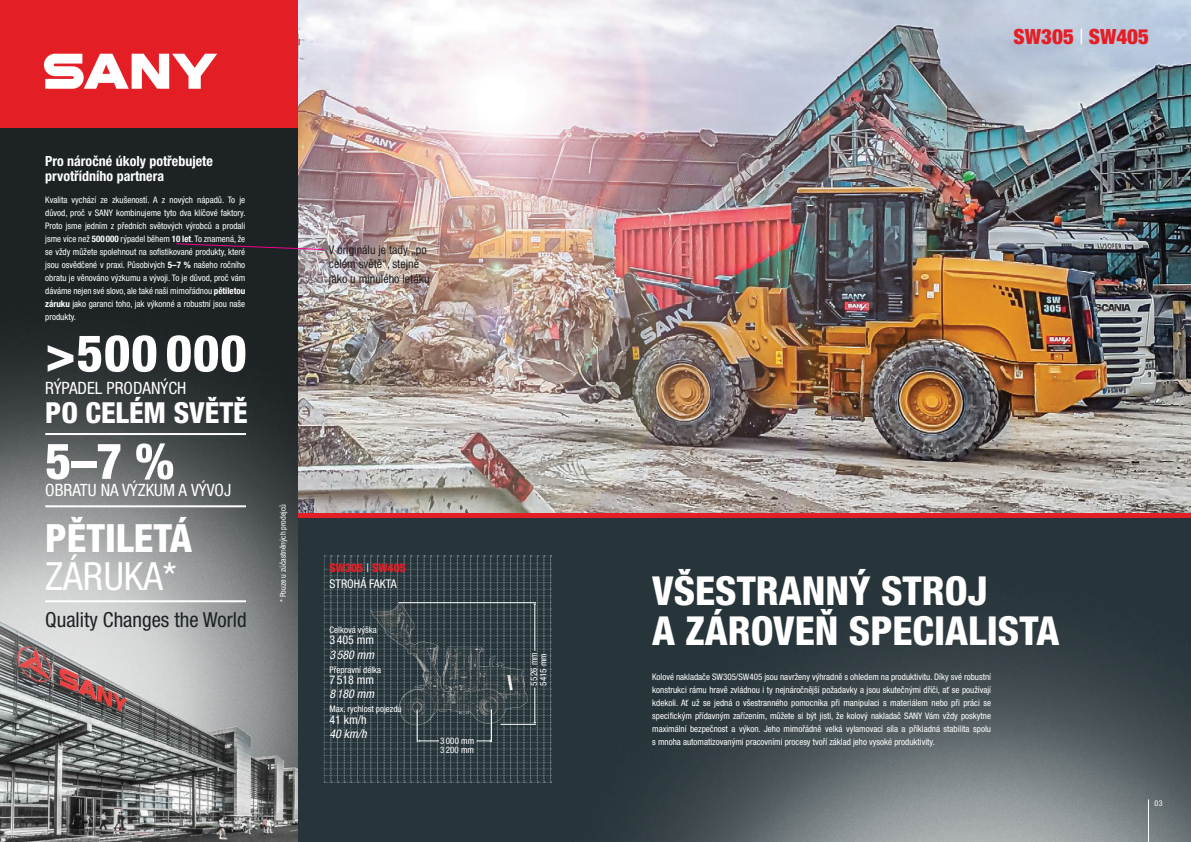
<style>
.page{position:relative;width:1191px;height:842px;background:#fff}
.page>*{position:absolute;margin:0;border:0;box-sizing:border-box;transform-origin:0 0}
.t1{font:800 condensed 51px "Helvetica Neue LT Pro";letter-spacing:.015em;color:#fff}
.t2{font:800 condensed 50px "Helvetica Neue LT Pro";color:#fff}
.t3{font:800 condensed 40px/40px "Helvetica Neue LT Pro";color:#fff}
.t4{font:800 condensed 38.9px "Helvetica Neue LT Pro";color:#fff}
.t5{font:condensed 38.9px "Helvetica Neue LT Pro";color:#fff}
.t6{font:800 condensed 29px "Helvetica Neue LT Pro";color:#fff}
.t7{font:900 condensed 21px "Helvetica Neue LT Pro";color:#e41e25}
.t8{font:condensed 20.8px "Helvetica Neue LT Pro";color:#1d2325}
.t9{font:condensed 17px "Helvetica Neue LT Pro";color:#fff}
.t10{font:700 condensed 14px/15px "Helvetica Neue LT Pro";color:#fff}
.t11{font:condensed 12px/14.4px "Helvetica Neue LT Pro";color:#231f20}
.t12{font:condensed 12px "Helvetica Neue LT Pro";color:#fff}
.t13{font:italic condensed 12px "Helvetica Neue LT Pro";color:#fff}
.t14{font:900 condensed 11.8px "Helvetica Neue LT Pro";color:#e41e25}
.t15{font:condensed 9px/13px "Helvetica Neue LT Pro";color:#fff;text-align:justify}
.t16{font:condensed 9px/9.1px "Helvetica Neue LT Pro";letter-spacing:.025em;color:#fff}
.t17{font:condensed 8px "Helvetica Neue LT Pro";color:#fff}
.s1{font-weight:700}
.s2{font-weight:400;color:#fff}
</style>
<div class="page">
<img style="left:298px;top:0;width:893px;height:513px">
<img style="left:315px;top:517px;width:876px;height:325px">
<hr style="left:298px;top:513px;width:893px;height:4px;background:#e41e25">
<img style="left:0;top:128px;width:298px;height:481px">
<div style="left:0;top:0;width:298px;height:128px;background:#e41e25"></div>
<svg style="left:44px;top:54px;width:173px;height:35px"></svg>
<div style="left:326px;top:557px;width:237px;height:237px;background:#273439"></div>
<img style="left:0;top:609px;width:298px;height:233px">
<svg style="left:324px;top:556px;width:227px;height:227px"></svg>
<div style="left:1149px;top:802px;width:25px;height:40px;background:linear-gradient(to bottom,#636c70,#7a8285)"></div>
<hr style="left:1148px;top:799px;width:1px;height:43px;background:#fff">
<hr style="left:45px;top:433px;width:201px;height:2px;background:#fff">
<hr style="left:45px;top:505px;width:201px;height:2px;background:#fff">
<hr style="left:45px;top:600px;width:201px;height:2px;background:#fff">
<svg style="left:175px;top:243px;width:149px;height:8px"></svg>
<h3 class="t10" style="left:45px;top:154px;width:169px">Pro náročné úkoly potřebujete prvotřídního partnera</h3>
<p class="t15" style="left:45px;top:193px;width:202px">Kvalita vychází ze zkušeností. A z nových nápadů. To je důvod, proč v SANY kombinujeme tyto dva klíčové faktory.<br>Proto jsme jedním z předních světových výrobců a prodali jsme více než <span class="s1">500 000</span> rýpadel během <span class="s1">10 let</span>. To znamená, že se vždy můžete spolehnout na sofistikované produkty, které jsou osvědčené v praxi. Působivých <span class="s1">5–7 %</span> našeho ročního obratu je věnováno výzkumu a vývoji. To je důvod, proč vám dáváme nejen své slovo, ale také naši mimořádnou <span class="s1">pětiletou záruku</span> jako garanci toho, jak výkonné a robustní jsou naše produkty.</p>
<h3 class="t11" style="left:329px;top:242px;width:102px">V originálu je tady „po celém světě“, stejně jako u minulého letáku</h3>
<h1 class="t1" style="left:45px;top:322px;width:203px">&gt;500 000</h1>
<h3 class="t6" style="left:45px;top:395px;width:204px">PO CELÉM SVĚTĚ</h3>
<h2 class="t2" style="left:45px;top:430px;width:130px">5–7 %</h2>
<h3 class="t4" style="left:45px;top:514px;width:149px">PĚTILETÁ</h3>
<h3 class="t5" style="left:45px;top:554px;width:133px">ZÁRUKA*</h3>
<h3 class="t14" style="left:329px;top:560px;width:78px">SW305 <span class="s2">|</span> SW405</h3>
<h3 class="t9" style="left:45px;top:378px;width:143px">RÝPADEL PRODANÝCH</h3>
<h3 class="t9" style="left:45px;top:480px;width:187px">OBRATU NA VÝZKUM A VÝVOJ</h3>
<p class="t17" style="left:278px;top:602px;width:99px;rotate:-90deg">* Pouze u zúčastněných prodejců</p>
<h3 class="t12" style="left:329px;top:577px;width:69px">STROHÁ FAKTA</h3>
<p class="t15" style="left:329px;top:623px;width:49px">Celková výška</p>
<h3 class="t12" style="left:329px;top:633px;width:46px">3 405 mm</h3>
<h3 class="t13" style="left:329px;top:647px;width:46px">3 580 mm</h3>
<p class="t15" style="left:329px;top:663px;width:53px">Přepravní délka</p>
<h3 class="t12" style="left:329px;top:673px;width:46px">7 518 mm</h3>
<h3 class="t13" style="left:329px;top:687px;width:46px">8 180 mm</h3>
<p class="t15" style="left:329px;top:702px;width:74px">Max. rychlost pojezdu</p>
<h3 class="t12" style="left:329px;top:712px;width:39px">41 km/h</h3>
<h3 class="t13" style="left:329px;top:727px;width:39px">40 km/h</h3>
<h3 class="t8" style="left:45px;top:608px;width:203px">Quality Changes the World</h3>
<p class="t16" style="left:440px;top:736px;width:35px">3000 mm<br>3200 mm</p>
<p class="t15" style="left:529px;top:686px;width:35px;line-height:9.2px;rotate:-90deg">5 526 mm<br>5 415 mm</p>
<h3 class="t7" style="left:1013px;top:24px;width:137px">SW305 <span class="s2">|</span> SW405</h3>
<h3 class="t3" style="left:652px;top:571px;width:408px">VŠESTRANNÝ STROJ<br>A ZÁROVEŇ SPECIALISTA</h3>
<p class="t15" style="left:652px;top:671px;width:340px">Kolové nakladače SW305/SW405 jsou navrženy výhradně s ohledem na produktivitu. Díky své robustní konstrukci rámu hravě zvládnou i ty nejnáročnější požadavky a jsou skutečnými dříči, ať se používají kdekoli. Ať už se jedná o všestranného pomocníka při manipulaci s materiálem nebo při práci se specifickým přídavným zařízením, můžete si být jisti, že kolový nakladač SANY Vám vždy poskytne maximální bezpečnost a výkon. Jeho mimořádně velká vylamovací síla a příkladná stabilita spolu s mnoha automatizovanými pracovními procesy tvoří základ jeho vysoké produktivity.</p>
<p class="t17" style="left:1154px;top:798px;width:9px">03</p>
</div>
